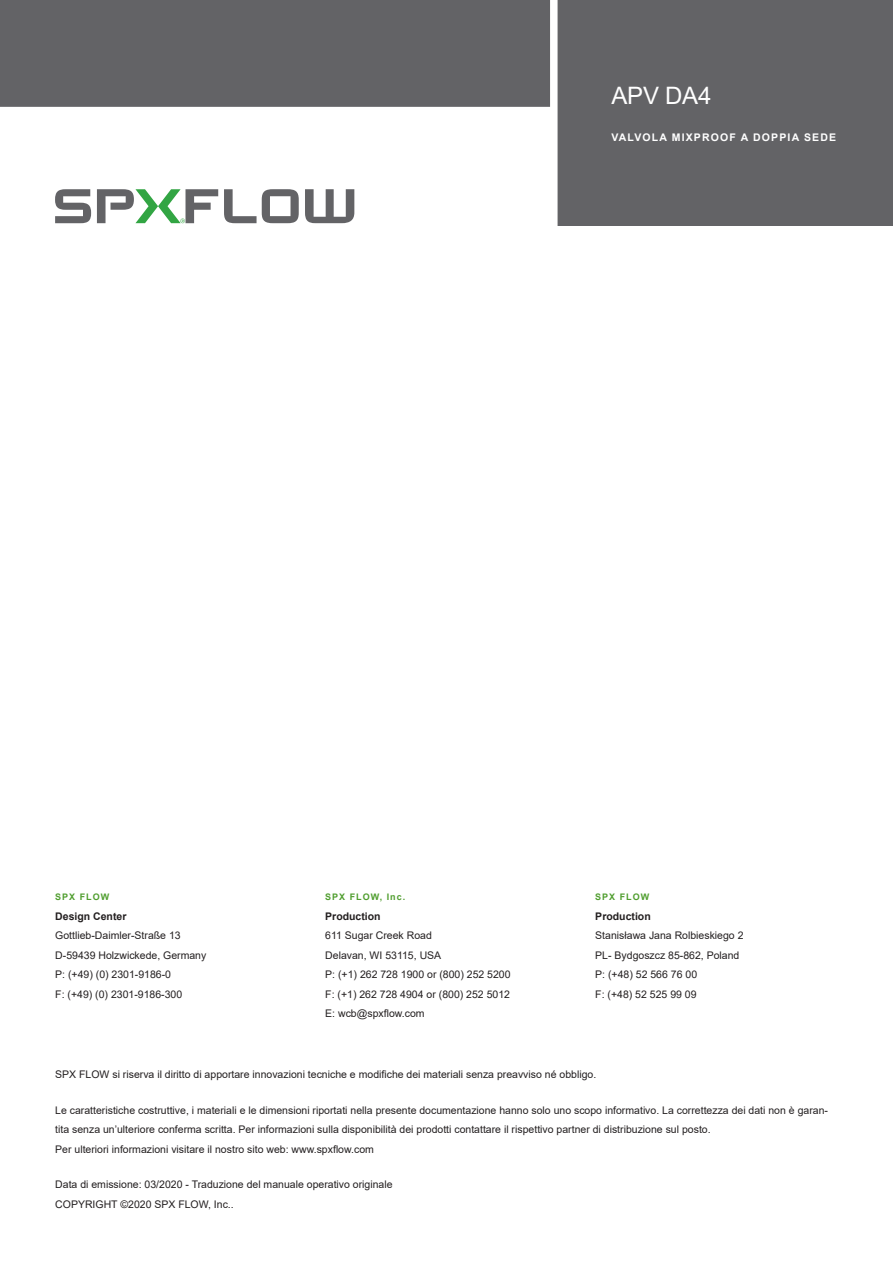
<style>
.page{position:relative;width:893px;height:1263px;background:#fff}
.page>*{position:absolute;margin:0;border:0;box-sizing:border-box;transform-origin:0 0}
.t1{font:24px "Arial";letter-spacing:-.01em;color:#fff}
.t2{font:10.5px/19.5px "Arial";color:#231f20}
.t3{font:700 10.5px "Arial";color:#231f20}
.t4{font:700 10.5px "Arial";letter-spacing:.11em;color:#fff}
.t5{font:700 9px "Arial";letter-spacing:.11em;color:#509e2f}
</style>
<div class="page">
<div style="left:0;top:0;width:638px;height:111px;background:#636366"></div>
<div style="left:0;top:107px;width:623px;height:7px;background:#fff"></div>
<div style="left:554px;top:0;width:339px;height:226px;background:#636366"></div>
<div style="left:550px;top:0;width:8px;height:230px;background:#fff"></div>
<svg style="left:55px;top:189px;width:36px;height:34px"></svg>
<svg style="left:224px;top:189px;width:75px;height:34px"></svg>
<svg style="left:305px;top:189px;width:49px;height:34px"></svg>
<svg style="left:97px;top:189px;width:121px;height:34px"></svg>
<h1 class="t1" style="left:611px;top:79px;width:101px">APV DA4</h1>
<p class="t4" style="left:611px;top:130px;width:226px">VALVOLA MIXPROOF A DOPPIA SEDE</p>
<p class="t5" style="left:55px;top:891px;width:55px">SPX FLOW</p>
<p class="t5" style="left:325px;top:891px;width:81px">SPX FLOW, Inc.</p>
<p class="t5" style="left:595px;top:891px;width:55px">SPX FLOW</p>
<p class="t3" style="left:55px;top:908px;width:73px">Design Center</p>
<p class="t3" style="left:325px;top:908px;width:57px">Production</p>
<p class="t3" style="left:595px;top:908px;width:57px">Production</p>
<p class="t2" style="left:55px;top:926px;width:127px">Gottlieb-Daimler-Straße 13</p>
<p class="t2" style="left:325px;top:926px;width:108px">611 Sugar Creek Road</p>
<p class="t2" style="left:595px;top:926px;width:150px">Stanisława Jana Rolbieskiego 2</p>
<p class="t2" style="left:55px;top:945px;width:153px">D-59439 Holzwickede, Germany</p>
<p class="t2" style="left:325px;top:945px;width:117px">Delavan, WI 53115, USA</p>
<p class="t2" style="left:595px;top:945px;width:146px">PL- Bydgoszcz 85-862, Poland</p>
<p class="t2" style="left:55px;top:965px;width:117px">P: (+49) (0) 2301-9186-0</p>
<p class="t2" style="left:325px;top:965px;width:187px">P: (+1) 262 728 1900 or (800) 252 5200</p>
<p class="t2" style="left:595px;top:965px;width:103px">P: (+48) 52 566 76 00</p>
<p class="t2" style="left:55px;top:984px;width:128px">F: (+49) (0) 2301-9186-300</p>
<p class="t2" style="left:325px;top:984px;width:186px">F: (+1) 262 728 4904 or (800) 252 5012</p>
<p class="t2" style="left:595px;top:984px;width:103px">F: (+48) 52 525 99 09</p>
<p class="t2" style="left:325px;top:1004px;width:101px">E: wcb@spxflow.com</p>
<p class="t2" style="left:55px;top:1064px;width:542px">SPX FLOW si riserva il diritto di apportare innovazioni tecniche e modifiche dei materiali senza preavviso né obbligo.</p>
<p class="t2" style="left:55px;top:1100px;width:774px">Le caratteristiche costruttive, i materiali e le dimensioni riportati nella presente documentazione hanno solo uno scopo informativo. La correttezza dei dati non è garan&shy;tita senza un’ulteriore conferma scritta. Per informazioni sulla disponibilità dei prodotti contattare il rispettivo partner di distribuzione sul posto.<br>Per ulteriori informazioni visitare il nostro sito web: www.spxflow.com</p>
<p class="t2" style="left:55px;top:1175px;width:339px">Data di emissione: 03/2020 - Traduzione del manuale operativo originale<br>COPYRIGHT ©2020 SPX FLOW, Inc..</p>
</div>
